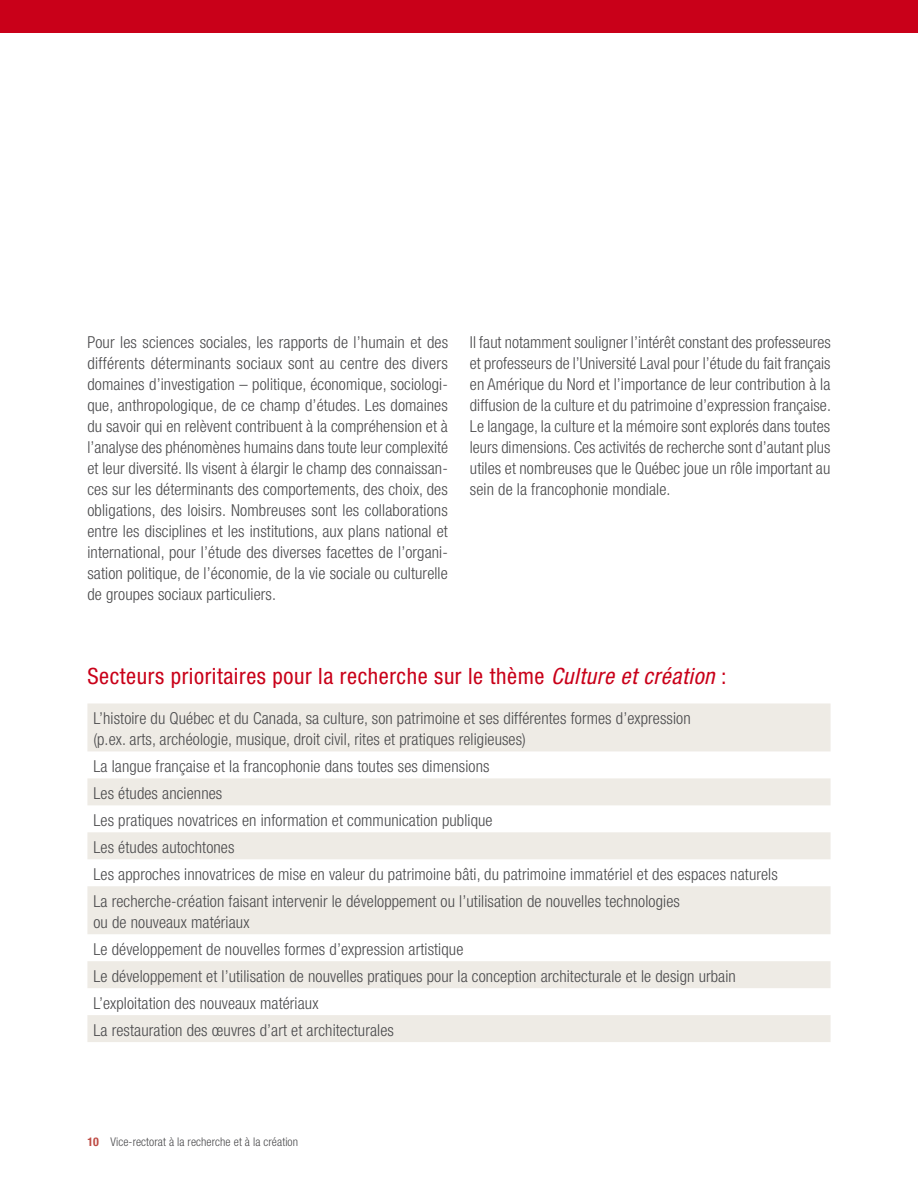
<style>
.page{position:relative;width:918px;height:1188px;background:#fff}
.page>*{position:absolute;margin:0;border:0;box-sizing:border-box;transform-origin:0 0}
.t1{font:condensed 22.5px "Helvetica Neue";letter-spacing:.025em;color:#c90019}
.t2{font:300 condensed 16.5px/21px "Helvetica Neue";letter-spacing:.005em;color:#4b4b4d}
.t3{font:300 condensed 12px "Helvetica Neue";letter-spacing:.005em;color:#4b4b4d}
.s1{font-style:italic}
.s2{font-weight:700;color:#be4b44}
</style>
<div class="page">
<svg style="left:87px;top:703px;width:744px;height:339px;fill:#eeebe5"></svg>
<div style="left:0;top:0;width:918px;height:33px;background:#c90019"></div>
<p class="t2" style="left:87px;top:332px;width:362px;text-align:justify">Pour les sciences sociales, les rapports de l’humain et des différents déterminants sociaux sont au centre des divers domaines d’investigation – politique, économique, sociologi&shy;que, anthropologique, de ce champ d’études. Les domaines du savoir qui en relèvent contribuent à la compréhension et à l’analyse des phénomènes humains dans toute leur complexité et leur diversité. Ils visent à élargir le champ des connaissan&shy;ces sur les déterminants des comportements, des choix, des obligations, des loisirs. Nombreuses sont les collaborations entre les disciplines et les institutions, aux plans national et international, pour l’étude des diverses facettes de l’organi&shy;sation politique, de l’économie, de la vie sociale ou culturelle de groupes sociaux particuliers.</p>
<p class="t2" style="left:470px;top:332px;width:363px;text-align:justify">Il faut notamment souligner l’intérêt constant des professeures et professeurs de l’Université Laval pour l’étude du fait français en Amérique du Nord et l’importance de leur contribution à la diffusion de la culture et du patrimoine d’expression française.<br>Le langage, la culture et la mémoire sont explorés dans toutes leurs dimensions. Ces activités de recherche sont d’autant plus utiles et nombreuses que le Québec joue un rôle important au sein de la francophonie mondiale.</p>
<h1 class="t1" style="left:87px;top:663px;width:641px">Secteurs prioritaires pour la recherche sur le thème <span class="s1">Culture et création</span> :</h1>
<p class="t2" style="left:93px;top:708px;width:599px">L’histoire du Québec et du Canada, sa culture, son patrimoine et ses différentes formes d’expression (p.ex. arts, archéologie, musique, droit civil, rites et pratiques religieuses)</p>
<p class="t2" style="left:93px;top:753px;width:686px;line-height:27px">La langue française et la francophonie dans toutes ses dimensions<br>Les études anciennes<br>Les pratiques novatrices en information et communication publique<br>Les études autochtones<br>Les approches innovatrices de mise en valeur du patrimoine bâti, du patrimoine immatériel et des espaces naturels La recherche-création faisant intervenir le développement ou l’utilisation de nouvelles technologies</p>
<p class="t2" style="left:93px;top:909px;width:644px;line-height:27px">ou de nouveaux matériaux<br>Le développement de nouvelles formes d’expression artistique<br>Le développement et l’utilisation de nouvelles pratiques pour la conception architecturale et le design urbain L’exploitation des nouveaux matériaux<br>La restauration des œuvres d’art et architecturales</p>
<p class="t3" style="left:87px;top:1135px;width:212px"><span class="s2">10</span> Vice-rectorat à la recherche et à la création</p>
</div>
